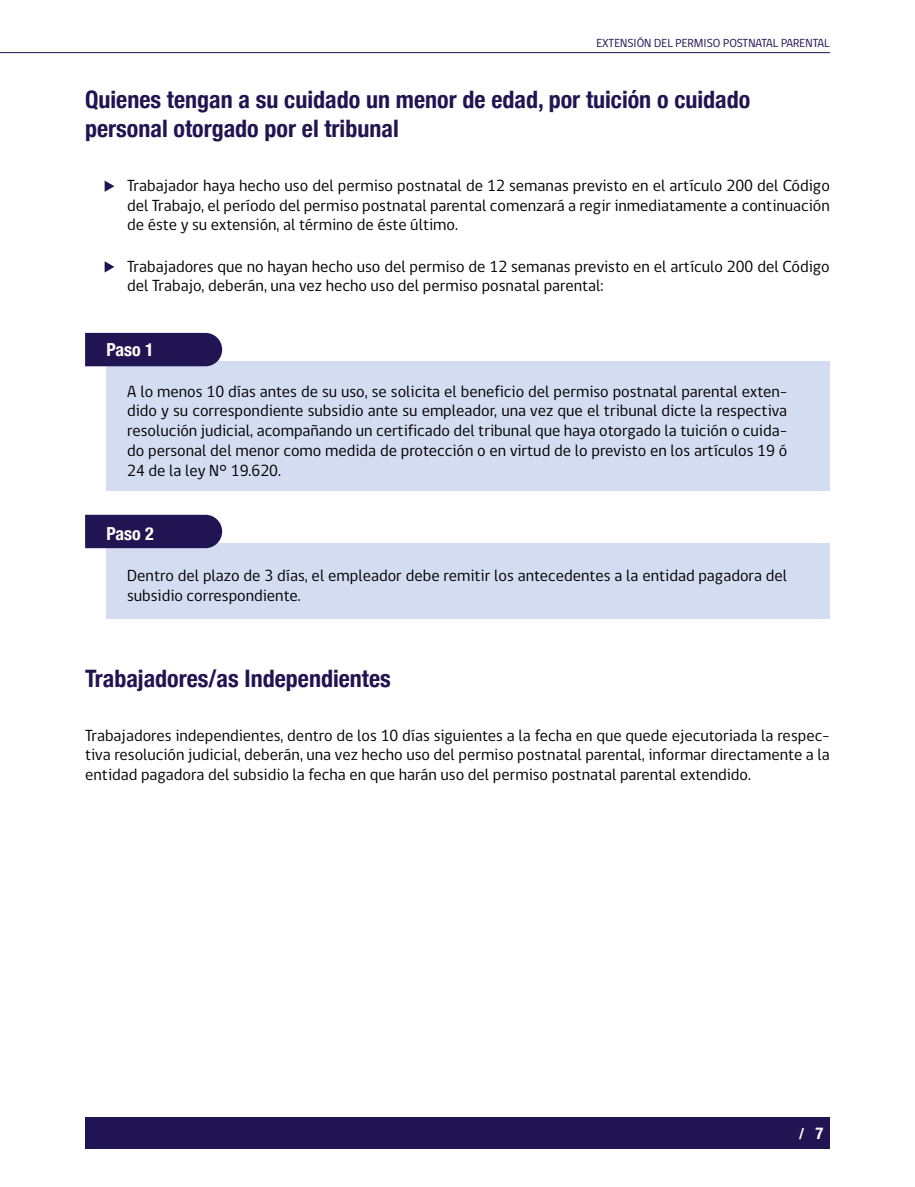
<style>
.page{position:relative;width:915px;height:1187px;background:#fff}
.page>*{position:absolute;margin:0;border:0;box-sizing:border-box;transform-origin:0 0}
.t1{font:700 condensed 24px/28.8px "Helvetica Neue";color:#211452}
.t2{font:700 condensed 18px "Helvetica Neue";color:#fff}
.t3{font:16.5px/19.8px "gob CL";color:#000;text-align:justify}
.t4{font:700 condensed 15px "Helvetica Neue";color:#fff}
.t5{font:12px "gob CL";color:#211452}
.s1{font-size:16.5px}
</style>
<div class="page">
<div style="left:85px;top:1116px;width:744px;height:32px;background:#211452"></div>
<hr style="left:0;top:52px;width:829px;height:1px;background:#211452">
<div style="left:106px;top:543px;width:723px;height:76px;background:#d3dcf1"></div>
<div style="left:85px;top:514px;width:137px;height:34px;background:#211452"></div>
<div style="left:106px;top:361px;width:723px;height:130px;background:#d3dcf1"></div>
<div style="left:85px;top:333px;width:137px;height:33px;background:#211452"></div>
<svg style="left:105px;top:180px;width:9px;height:12px"></svg>
<svg style="left:105px;top:261px;width:9px;height:11px"></svg>
<p class="t5" style="left:596px;top:35px;width:235px">EXTENSIÓN DEL PERMISO POSTNATAL PARENTAL</p>
<h1 class="t1" style="left:85px;top:84px;width:666px">Quienes tengan a su cuidado un menor de edad, por tuición o cuidado personal otorgado por el tribunal</h1>
<p class="t3" style="left:127px;top:176px;width:704px">Trabajador haya hecho uso del permiso postnatal de 12 semanas previsto en el artículo 200 del Código del Trabajo, el período del permiso postnatal parental comenzará a regir inmediatamente a continuación de éste y su extensión, al término de éste último.</p>
<p class="t3" style="left:127px;top:256px;width:703px">Trabajadores que no hayan hecho uso del permiso de 12 semanas previsto en el artículo 200 del Código del Trabajo, deberán, una vez hecho uso del permiso posnatal parental:</p>
<p class="t2" style="left:106px;top:334px;width:49px">Paso 1</p>
<p class="t3" style="left:127px;top:381px;width:661px">A lo menos 10 días antes de su uso, se solicita el beneficio del permiso postnatal parental exten&shy;dido y su correspondiente subsidio ante su empleador, una vez que el tribunal dicte la respectiva resolución judicial, acompañando un certificado del tribunal que haya otorgado la tuición o cuida&shy;do personal del menor como medida de protección o en virtud de lo previsto en los artículos 19 ó 24 de la ley N° 19.620.</p>
<p class="t2" style="left:106px;top:518px;width:49px">Paso 2</p>
<p class="t3" style="left:127px;top:566px;width:661px">Dentro del plazo de 3 días, el empleador debe remitir los antecedentes a la entidad pagadora del subsidio correspondiente.</p>
<h1 class="t1" style="left:85px;top:662px;width:307px">Trabajadores/as Independientes</h1>
<p class="t3" style="left:85px;top:725px;width:746px">Trabajadores independientes, dentro de los 10 días siguientes a la fecha en que quede ejecutoriada la respec&shy;tiva resolución judicial, deberán, una vez hecho uso del permiso postnatal parental, informar directamente a la entidad pagadora del subsidio la fecha en que harán uso del permiso postnatal parental extendido.</p>
<p class="t4" style="left:799px;top:1120px;width:26px">/ <span class="s1">7</span></p>
</div>
